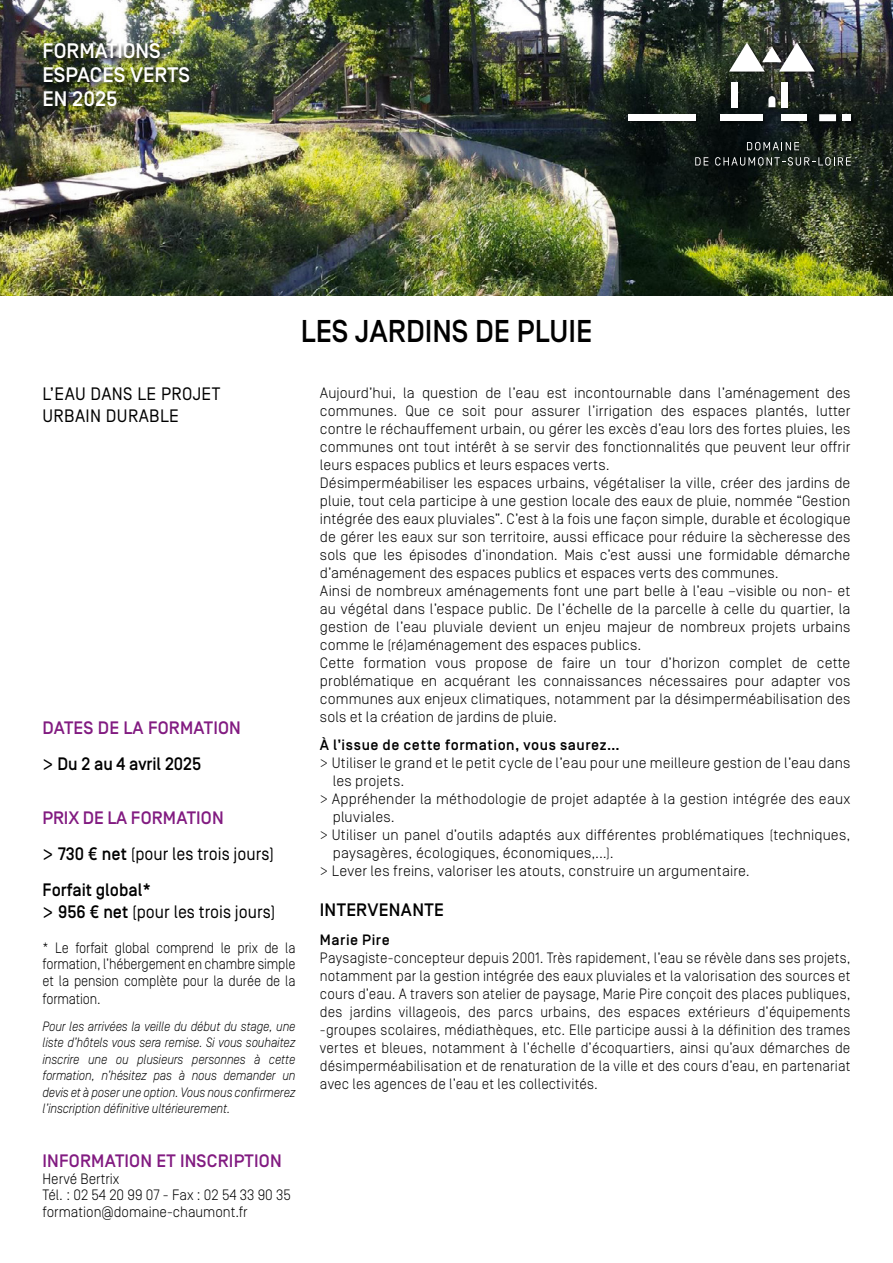
<style>
.page{position:relative;width:893px;height:1263px;background:#fff}
.page>*{position:absolute;margin:0;border:0;box-sizing:border-box;transform-origin:0 0}
.t1{font:500 31.5px "Simplon BP";color:#000;scale:.95 1}
.t2{font:500 21px/24px "Simplon BP";color:#fff}
.t3{font:500 18px/36px "Simplon BP";letter-spacing:.01em;color:#821b81}
.t4{font:18px "Simplon BP Regular";letter-spacing:.005em;color:#000;scale:.95 1}
.t5{font:18px/21.6px "Simplon BP Regular";letter-spacing:.005em;color:#000}
.t6{font:500 18px "Simplon BP";color:#000;scale:.95 1}
.t7{font:500 18px "Simplon BP";letter-spacing:.02em;color:#000}
.t8{font:300 15px/18px "Simplon BP";letter-spacing:.005em;color:#000}
.t9{font:300 15px/18px "Simplon BP";letter-spacing:.005em;color:#000;text-align:justify;scale:.95 1}
.t10{font:300 15px/16.5px "Simplon BP";letter-spacing:.005em;color:#000;text-align:justify;scale:.9 1}
.t11{font:500 15px "Simplon BP";letter-spacing:.04em;color:#000}
.t12{font:italic 300 13.5px/16.5px "Simplon BP";letter-spacing:-.01em;color:#000;text-align:justify;scale:.9 1}
.s1{font-family:"Simplon BP Regular";font-weight:400;font-size:21px;color:#000}
.s2{color:#000}
.s3{font-size:21px}
.s4{font-family:"Simplon BP";font-weight:500}
</style>
<div class="page">
<img style="left:0;top:0;width:893px;height:296px">
<div style="left:627px;top:42px;width:227px;height:127px;background:#000;opacity:.5"></div>
<svg style="left:729px;top:42px;width:86px;height:30px"></svg>
<div style="left:628px;top:114px;width:67px;height:7px;background:#fff"></div>
<div style="left:781px;top:82px;width:7px;height:25px;background:#fff"></div>
<div style="left:781px;top:114px;width:26px;height:7px;background:#fff"></div>
<div style="left:842px;top:114px;width:9px;height:7px;background:#fff"></div>
<svg style="left:819px;top:114px;width:17px;height:7px"></svg>
<div style="left:720px;top:114px;width:42px;height:7px;background:#fff"></div>
<div style="left:731px;top:82px;width:7px;height:25px;background:#fff"></div>
<svg style="left:768px;top:96px;width:7px;height:11px"></svg>
<svg style="left:747px;top:142px;width:52px;height:8px"></svg>
<svg style="left:695px;top:157px;width:13px;height:8px"></svg>
<svg style="left:715px;top:157px;width:136px;height:9px"></svg>
<div style="left:43px;top:42px;width:153px;height:72px;background:#000;opacity:.75"></div>
<h2 class="t2" style="left:43px;top:39px;width:149px">FORMATIONS<br>ESPACES VERTS<br>EN 2025</h2>
<h1 class="t1" style="left:301px;top:313px;width:308px">LES JARDINS DE PLUIE</h1>
<p class="t5" style="left:43px;top:383px;width:179px">L’EAU DANS LE PROJET<br>URBAIN DURABLE</p>
<p class="t8" style="left:320px;top:384px;width:532px">Aujourd’hui, la question de l’eau est incontournable dans l’aménagement des communes. Que ce soit pour assurer l’irrigation des espaces plantés, lutter contre le réchauffement urbain, ou gérer les excès d’eau lors des fortes pluies, les communes ont tout intérêt à se servir des fonctionnalités que peuvent leur offrir leurs espaces publics et leurs espaces verts.<br>Désimperméabiliser les espaces urbains, végétaliser la ville, créer des jardins de pluie, tout cela participe à une gestion locale des eaux de pluie, nommée “Gestion intégrée des eaux pluviales”. C’est à la fois une façon simple, durable et écologique de gérer les eaux sur son territoire, aussi efficace pour réduire la sècheresse des sols que les épisodes d’inondation. Mais c’est aussi une formidable démarche d’aménagement des espaces publics et espaces verts des communes.<br>Ainsi de nombreux aménagements font une part belle à l’eau –visible ou non- et au végétal dans l’espace public. De l’échelle de la parcelle à celle du quartier, la gestion de l’eau pluviale devient un enjeu majeur de nombreux projets urbains comme le (ré)aménagement des espaces publics.<br>Cette formation vous propose de faire un tour d’horizon complet de cette problématique en acquérant les connaissances nécessaires pour adapter vos communes aux enjeux climatiques, notamment par la désimperméabilisation des sols et la création de jardins de pluie.</p>
<p class="t11" style="left:320px;top:736px;width:301px">À l’issue de cette formation, vous saurez…</p>
<p class="t8" style="left:320px;top:754px;width:532px">&gt; Utiliser le grand et le petit cycle de l’eau pour une meilleure gestion de l’eau dans</p>
<p class="t8" style="left:333px;top:772px;width:73px">les projets.</p>
<p class="t8" style="left:320px;top:790px;width:532px">&gt; Appréhender la méthodologie de projet adaptée à la gestion intégrée des eaux</p>
<p class="t8" style="left:333px;top:808px;width:64px">pluviales.</p>
<p class="t8" style="left:320px;top:826px;width:532px">&gt; Utiliser un panel d’outils adaptés aux différentes problématiques (techniques,</p>
<p class="t8" style="left:333px;top:844px;width:283px">paysagères, écologiques, économiques,...).</p>
<p class="t8" style="left:320px;top:862px;width:431px">&gt; Lever les freins, valoriser les atouts, construire un argumentaire.</p>
<p class="t7" style="left:320px;top:899px;width:125px">INTERVENANTE</p>
<p class="t11" style="left:320px;top:931px;width:71px">Marie Pire</p>
<p class="t9" style="left:320px;top:948px;width:560px">Paysagiste-concepteur depuis 2001. Très rapidement, l’eau se révèle dans ses projets, notamment par la gestion intégrée des eaux pluviales et la valorisation des sources et cours d’eau. A travers son atelier de paysage, Marie Pire conçoit des places publiques, des jardins villageois, des parcs urbains, des espaces extérieurs d’équipements -groupes scolaires, médiathèques, etc. Elle participe aussi à la définition des trames vertes et bleues, notamment à l’échelle d’écoquartiers, ainsi qu’aux démarches de désimperméabilisation et de renaturation de la ville et des cours d’eau, en partenariat avec les agences de l’eau et les collectivités.</p>
<p class="t3" style="left:43px;top:710px;width:200px">DATES DE LA FORMATION <span class="s1">&gt;</span> <span class="s2">Du 2 au 4 avril 2025</span></p>
<p class="t3" style="left:43px;top:800px;width:183px">PRIX DE LA FORMATION</p>
<p class="t4" style="left:43px;top:843px;width:245px"><span class="s3">&gt;</span> <span class="s4">730 € net</span> (pour les trois jours)</p>
<p class="t6" style="left:43px;top:879px;width:116px">Forfait global*</p>
<p class="t4" style="left:43px;top:902px;width:247px"><span class="s3">&gt;</span> <span class="s4">956 € net</span> (pour les trois jours)</p>
<p class="t10" style="left:43px;top:939px;width:283px">* Le forfait global comprend le prix de la formation, l’hébergement en chambre simple et la pension complète pour la durée de la</p>
<p class="t10" style="left:43px;top:990px;width:66px">formation.</p>
<p class="t12" style="left:43px;top:1018px;width:283px">Pour les arrivées la veille du début du stage, une liste d’hôtels vous sera remise. Si vous souhaitez inscrire une ou plusieurs personnes à cette formation, n’hésitez pas à nous demander un devis et à poser une option. Vous nous confirmerez l’inscription définitive ultérieurement.</p>
<p class="t3" style="left:43px;top:1143px;width:241px">INFORMATION ET INSCRIPTION</p>
<p class="t9" style="left:43px;top:1170px;width:263px;line-height:16.5px;text-align:left">Hervé Bertrix<br>Tél. : 02 54 20 99 07 - Fax : 02 54 33 90 35 formation@domaine-chaumont.fr</p>
</div>
